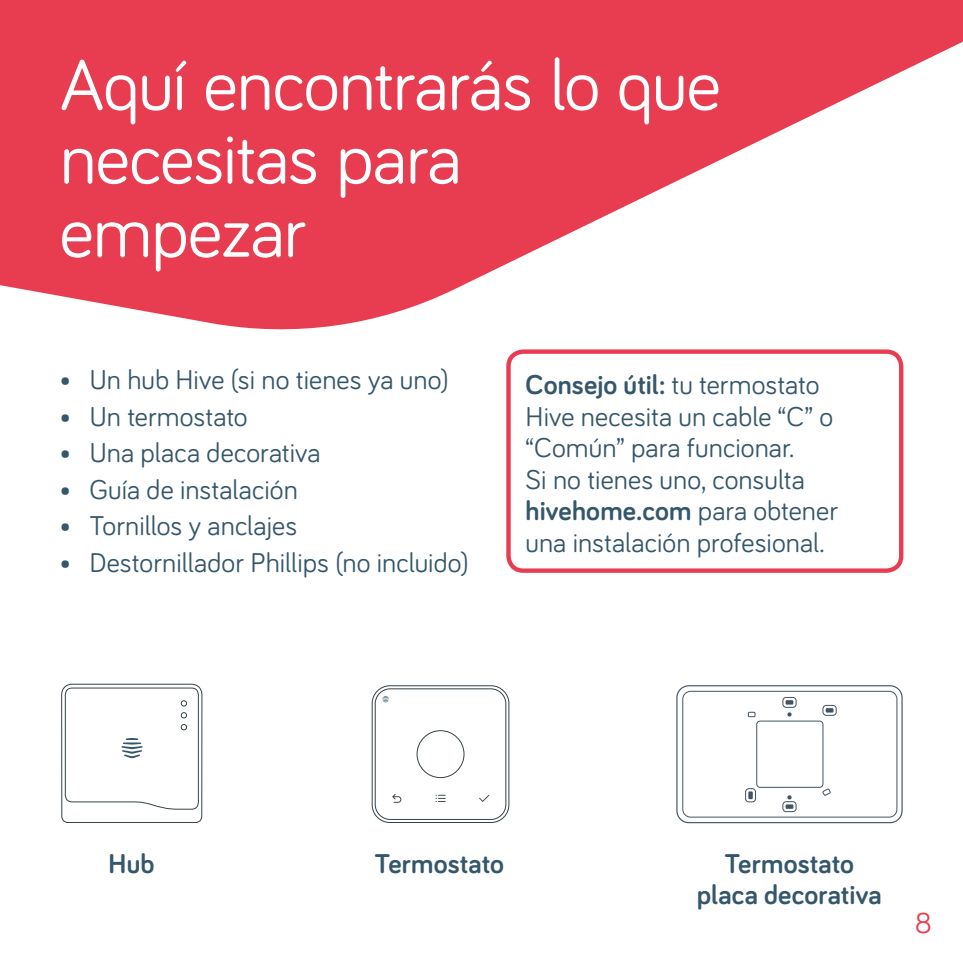
<style>
.page{position:relative;width:963px;height:963px;background:#fff}
.page>*{position:absolute;margin:0;border:0;box-sizing:border-box;transform-origin:0 0}
.t1{font:73.5px/73.5px "Bariol";letter-spacing:-.015em;color:#fff}
.t2{font:29.75px "Bariol";color:#e83c51}
.t3{font:28px/31.5px "Bariol";letter-spacing:.005em;color:#35576b}
.t4{font:700 28px/31.5px "Bariol";letter-spacing:.005em;color:#35576b;text-align:center}
.s1{font-weight:700}
</style>
<div class="page">
<div style="left:506px;top:349px;width:397px;height:223px;border:4px solid #e83c51;border-radius:15px"></div>
<svg style="left:0;top:0;width:962px;height:330px;fill:#e83c51"></svg>
<div style="left:676px;top:685px;width:226px;height:138px;border:1px solid #415464;border-radius:12px"></div>
<div style="left:682px;top:691px;width:215px;height:126px;border:1px solid #415464;border-radius:8px"></div>
<div style="left:745px;top:788px;width:10px;height:14px;border:1px solid #415464;border-radius:3px"></div>
<svg style="left:748px;top:791px;width:4px;height:8px"></svg>
<svg style="left:748px;top:712px;width:7px;height:4px"></svg>
<div style="left:782px;top:801px;width:14px;height:10px;border:1px solid #415464;border-radius:3px"></div>
<div style="left:782px;top:697px;width:14px;height:10px;border:1px solid #415464;border-radius:3px"></div>
<svg style="left:785px;top:700px;width:8px;height:4px"></svg>
<svg style="left:787px;top:712px;width:4px;height:4px"></svg>
<svg style="left:785px;top:795px;width:8px;height:13px"></svg>
<svg style="left:822px;top:788px;width:8px;height:7px"></svg>
<div style="left:756px;top:720px;width:67px;height:67px;border:1px solid #415464;border-radius:3px"></div>
<div style="left:822px;top:705px;width:14px;height:10px;border:1px solid #415464;border-radius:3px"></div>
<svg style="left:825px;top:708px;width:8px;height:4px"></svg>
<div style="left:371px;top:685px;width:138px;height:137px;border:1px solid #354248;border-radius:18px"></div>
<div style="left:375px;top:688px;width:131px;height:131px;border:1px solid #354248;border-radius:15px"></div>
<div style="left:416px;top:730px;width:48px;height:48px;border:1px solid #354248;border-radius:50%"></div>
<svg style="left:435px;top:794px;width:10px;height:8px"></svg>
<svg style="left:392px;top:794px;width:9px;height:8px"></svg>
<svg style="left:382px;top:696px;width:7px;height:6px"></svg>
<svg style="left:61px;top:683px;width:142px;height:140px"></svg>
<h1 class="t1" style="left:60px;top:45px;width:662px">Aquí encontrarás lo que necesitas para empezar</h1>
<p class="t3" style="left:60px;top:363px;width:390px">• Un hub Hive (si no tienes ya uno)</p>
<p class="t3" style="left:60px;top:399px;width:190px">• Un termostato</p>
<p class="t3" style="left:60px;top:436px;width:262px">• Una placa decorativa</p>
<p class="t3" style="left:60px;top:472px;width:240px">• Guía de instalación</p>
<p class="t3" style="left:60px;top:509px;width:239px">• Tornillos y anclajes</p>
<p class="t3" style="left:60px;top:545px;width:410px">• Destornillador Phillips (no incluido)</p>
<p class="t3" style="left:525px;top:368px;width:314px"><span class="s1">Consejo útil:</span> tu termostato<br>Hive necesita un cable “C” o “Común” para funcionar.<br>Si no tienes uno, consulta <span class="s1">hivehome.com</span> para obtener una instalación profesional.</p>
<p class="t4" style="left:108px;top:846px;width:47px">Hub</p>
<p class="t4" style="left:374px;top:846px;width:131px">Termostato</p>
<p class="t4" style="left:696px;top:846px;width:186px">Termostato placa decorativa</p>
<p class="t2" style="left:914px;top:903px;width:18px">8</p>
</div>
